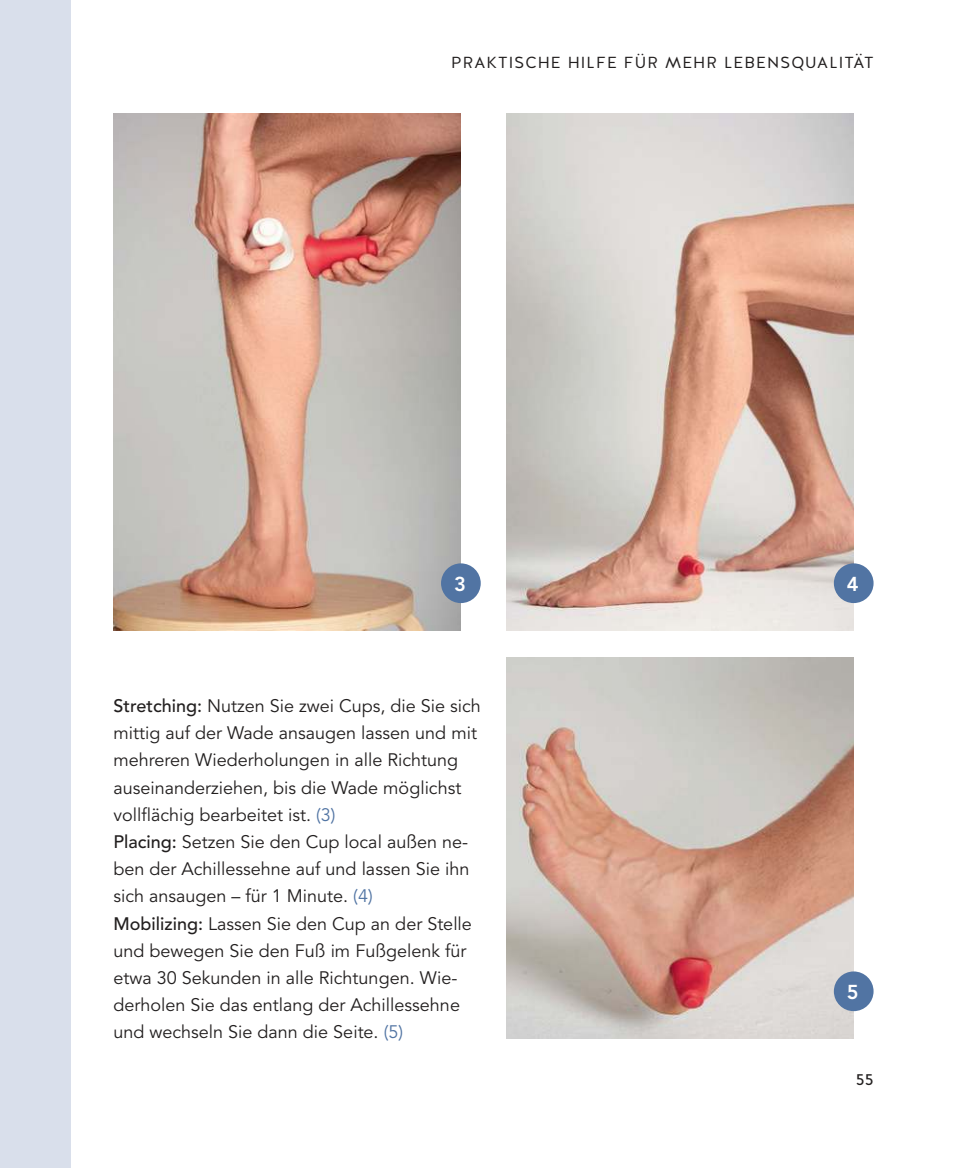
<style>
.page{position:relative;width:970px;height:1168px;background:#fff}
.page>*{position:absolute;margin:0;border:0;box-sizing:border-box;transform-origin:0 0}
.t1{font:800 20px "Avenir LT Std";color:#fff}
.t2{font:18px/27.2px "Avenir LT Std";color:#221f1f}
.t3{font:16px "Halis GR";letter-spacing:.07em;color:#221f1f}
.t4{font:16px "Halis GR";color:#221f1f}
.s1{font-weight:500}
.s2{color:#5174a3}
</style>
<div class="page">
<div style="left:0;top:0;width:17px;height:1168px;background:#d9dfeb"></div>
<div style="left:17px;top:0;width:54px;height:1168px;background:#d9dfeb"></div>
<img style="left:506px;top:657px;width:347px;height:381px">
<div style="left:833px;top:971px;width:40px;height:40px;background:#5174a3;border-radius:50%"></div>
<img style="left:506px;top:113px;width:347px;height:517px">
<div style="left:833px;top:563px;width:40px;height:40px;background:#5174a3;border-radius:50%"></div>
<img style="left:113px;top:113px;width:348px;height:517px">
<div style="left:441px;top:563px;width:39px;height:40px;background:#5174a3;border-radius:50%"></div>
<p class="t3" style="left:451px;top:53px;width:424px">PRAKTISCHE HILFE FÜR MEHR LEBENSQUALITÄT</p>
<p class="t1" style="left:454px;top:572px;width:13px">3</p>
<p class="t1" style="left:846px;top:572px;width:13px">4</p>
<p class="t2" style="left:113px;top:693px;width:369px"><span class="s1">Stretching:</span> Nutzen Sie zwei Cups, die Sie sich mittig auf der Wade ansaugen lassen und mit mehreren Wiederholungen in alle Richtung auseinanderziehen, bis die Wade möglichst volllächig bearbeitet ist. <span class="s2">(3)<br></span><span class="s1">Placing:</span> Setzen Sie den Cup local außen ne&shy;ben der Achillessehne auf und lassen Sie ihn sich ansaugen – für 1 Minute. <span class="s2">(4)<br></span><span class="s1">Mobilizing:</span> Lassen Sie den Cup an der Stelle und bewegen Sie den Fuß im Fußgelenk für etwa 30 Sekunden in alle Richtungen. Wie&shy;derholen Sie das entlang der Achillessehne und wechseln Sie dann die Seite. <span class="s2">(5)</span></p>
<p class="t1" style="left:846px;top:980px;width:13px">5</p>
<p class="t4" style="left:855px;top:1072px;width:19px">55</p>
</div>
